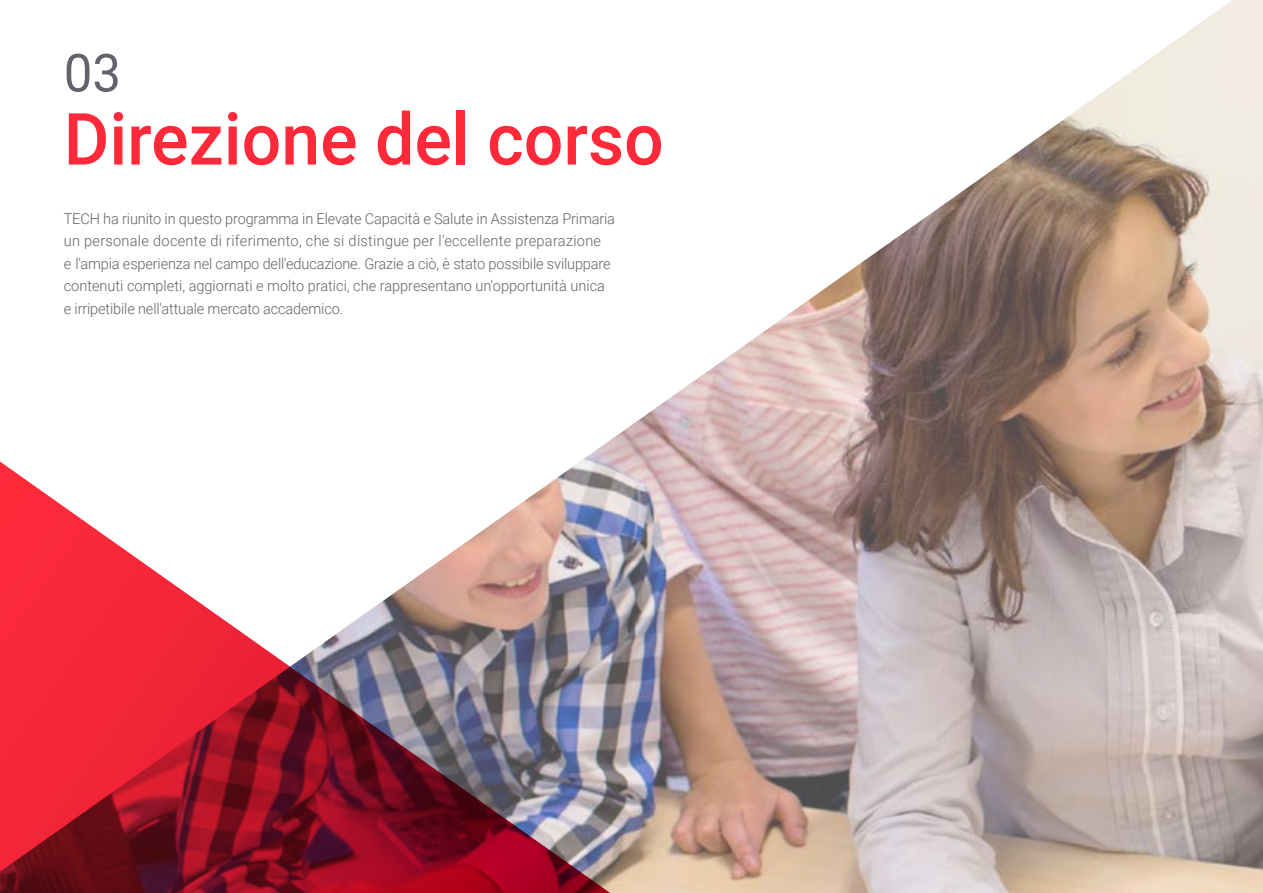
<style>
.page{position:relative;width:1263px;height:893px;background:#fff}
.page>*{position:absolute;margin:0;border:0;box-sizing:border-box;transform-origin:0 0}
.t1{font:500 72px "Roboto";color:#ff293a}
.t2{font:52.5px "Roboto";color:#61646a}
.t3{font:300 15px/22.5px "Roboto";letter-spacing:-.01em;color:#61646a}
</style>
<div class="page">
<img style="left:602px;top:0;width:661px;height:893px">
<img style="left:0;top:446px;width:640px;height:447px">
<h2 class="t2" style="left:64px;top:36px;width:59px">03</h2>
<h1 class="t1" style="left:64px;top:89px;width:601px">Direzione del corso</h1>
<p class="t3" style="left:64px;top:207px;width:553px">TECH ha riunito in questo programma in Elevate Capacità e Salute in Assistenza Primaria un personale docente di riferimento, che si distingue per l'eccellente preparazione<br>e l'ampia esperienza nel campo dell'educazione. Grazie a ciò, è stato possibile sviluppare contenuti completi, aggiornati e molto pratici, che rappresentano un'opportunità unica e irripetibile nell'attuale mercato accademico.</p>
</div>
